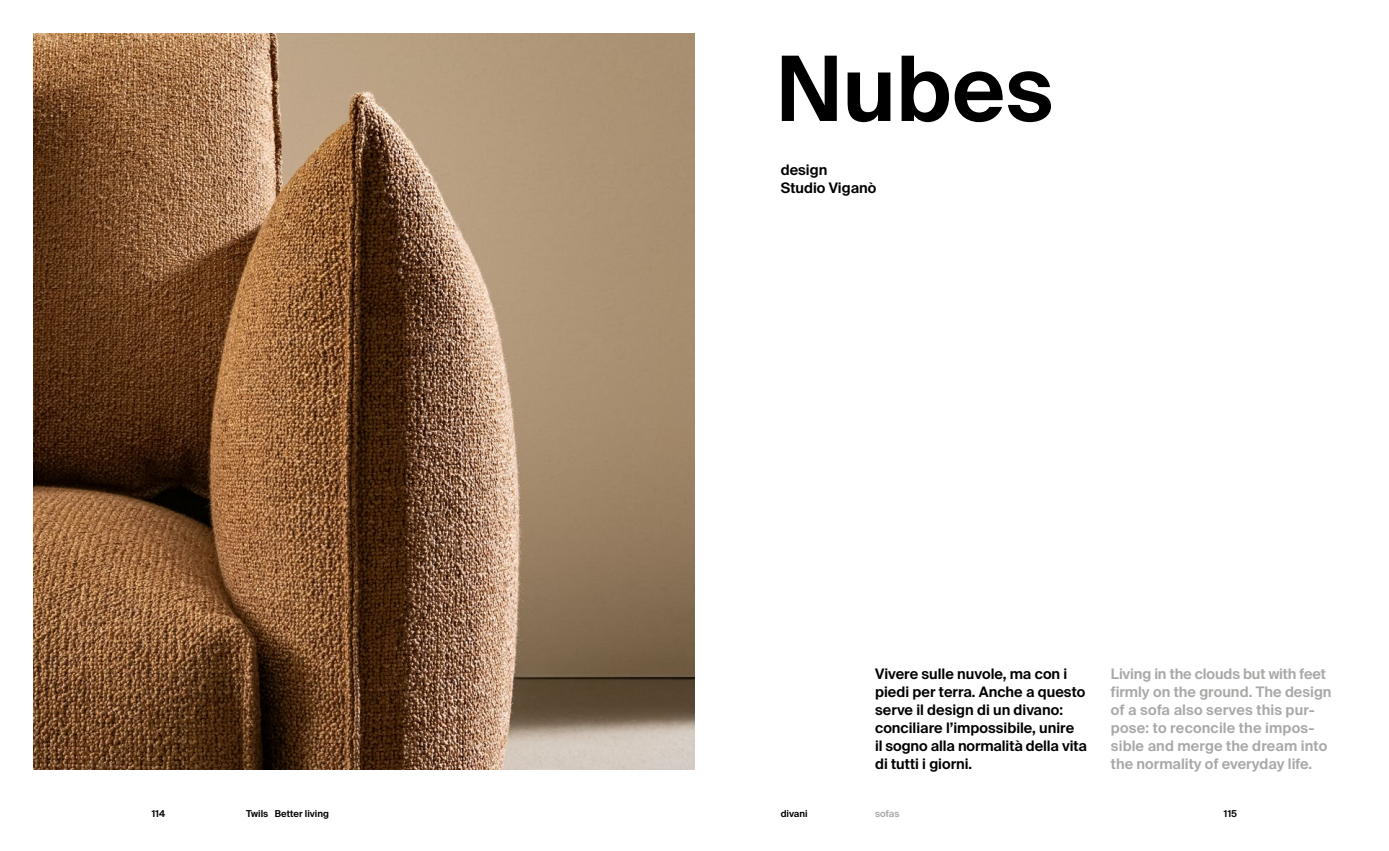
<style>
.page{position:relative;width:1389px;height:851px;background:#fff}
.page>*{position:absolute;margin:0;border:0;box-sizing:border-box;transform-origin:0 0}
.t1{font:600 90px "Suisse Intl";letter-spacing:.005em;color:#000}
.t2{font:600 14.5px/18px "Suisse Intl";color:#000}
.t3{font:600 14.5px/18px "Suisse Intl";color:#a8a8a7}
.t4{font:600 9.5px "Suisse Intl";color:#000}
.t5{font:600 9.5px "Suisse Intl";color:#a8a8a7}
</style>
<div class="page">
<img style="left:34px;top:33px;width:660px;height:736px">
<h1 class="t1" style="left:776px;top:37px;width:279px">Nubes</h1>
<p class="t2" style="left:781px;top:161px;width:97px">design<br>Studio Viganò</p>
<p class="t2" style="left:875px;top:665px;width:213px">Vivere sulle nuvole, ma con i piedi per terra. Anche a questo serve il design di un divano: conciliare l’impossibile, unire<br>il sogno alla normalità della vita di tutti i giorni.</p>
<p class="t3" style="left:1111px;top:665px;width:222px">Living in the clouds but with feet firmly on the ground. The design of a sofa also serves this pur&shy;pose: to reconcile the impos&shy;sible and merge the dream into the normality of everyday life.</p>
<p class="t4" style="left:152px;top:808px;width:15px">114</p>
<p class="t4" style="left:246px;top:808px;width:84px">Twils Better living</p>
<p class="t4" style="left:781px;top:808px;width:28px">divani</p>
<p class="t5" style="left:875px;top:808px;width:26px">sofas</p>
<p class="t4" style="left:1224px;top:808px;width:15px">115</p>
</div>
